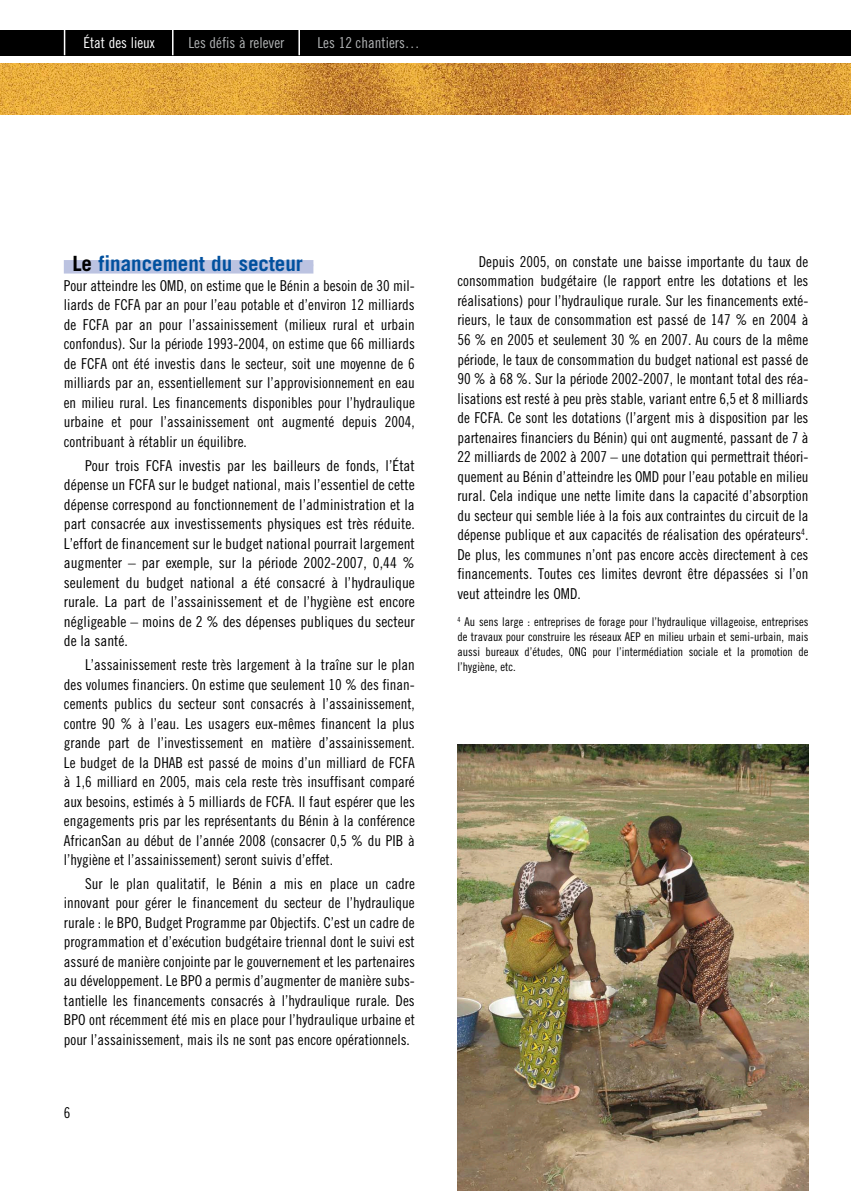
<style>
.page{position:relative;width:851px;height:1191px;background:#fff}
.page>*{position:absolute;margin:0;border:0;box-sizing:border-box;transform-origin:0 0}
.t1{font:700 21px "Trade Gothic";color:#00509e}
.t2{font:15px/19.5px "Trade Gothic Cond Eighteen";color:#000;text-align:justify}
.t3{font:15px "Trade Gothic Cond Eighteen";color:#b1b3b4}
.t4{font:15px "Trade Gothic Cond Eighteen";color:#fff}
.t5{font:12px/15px "Trade Gothic Cond Eighteen";color:#000;text-align:justify}
.s1{color:#000}
.s2{color:#bcc3e1}
</style>
<div class="page">
<div style="left:0;top:30px;width:850px;height:25px;background:#000"></div>
<img style="left:0;top:64px;width:850px;height:51px">
<div style="left:64px;top:260px;width:249px;height:13px;background:#bcc3e1"></div>
<svg style="left:172px;top:30px;width:1px;height:25px"></svg>
<hr style="left:298px;top:30px;width:2px;height:25px;background:#fff">
<svg style="left:64px;top:30px;width:1px;height:25px"></svg>
<img style="left:457px;top:744px;width:351px;height:447px">
<p class="t4" style="left:83px;top:34px;width:73px">État des lieux</p>
<p class="t3" style="left:188px;top:34px;width:97px">Les défis à relever</p>
<p class="t3" style="left:317px;top:34px;width:104px">Les 12 chantiers…</p>
<h1 class="t1" style="left:72px;top:251px;width:242px"><span class="s1">Le</span> financement du secteur<span class="s2">–</span></h1>
<p class="t2" style="left:64px;top:276px;width:352px">Pour atteindre les OMD, on estime que le Bénin a besoin de 30 mil&shy;liards de FCFA par an pour l’eau potable et d’environ 12 milliards de FCFA par an pour l’assainissement (milieux rural et urbain confondus). Sur la période 1993-2004, on estime que 66 milliards de FCFA ont été investis dans le secteur, soit une moyenne de 6 milliards par an, essentiellement sur l’approvisionnement en eau en milieu rural. Les financements disponibles pour l’hydraulique urbaine et pour l’assainissement ont augmenté depuis 2004, contribuant à rétablir un équilibre.</p>
<p class="t2" style="left:64px;top:455px;width:352px;text-indent:21px">Pour trois FCFA investis par les bailleurs de fonds, l’État dépense un FCFA sur le budget national, mais l’essentiel de cette dépense correspond au fonctionnement de l’administration et la part consacrée aux investissements physiques est très réduite.<br>L’effort de financement sur le budget national pourrait largement augmenter – par exemple, sur la période 2002-2007, 0,44 % seulement du budget national a été consacré à l’hydraulique rurale. La part de l’assainissement et de l’hygiène est encore négligeable – moins de 2 % des dépenses publiques du secteur de la santé.</p>
<p class="t2" style="left:64px;top:655px;width:352px;text-indent:21px">L’assainissement reste très largement à la traîne sur le plan des volumes financiers. On estime que seulement 10 % des finan&shy;cements publics du secteur sont consacrés à l’assainissement, contre 90 % à l’eau. Les usagers eux-mêmes financent la plus grande part de l’investissement en matière d’assainissement.<br>Le budget de la DHAB est passé de moins d’un milliard de FCFA à 1,6 milliard en 2005, mais cela reste très insuffisant comparé aux besoins, estimés à 5 milliards de FCFA. Il faut espérer que les engagements pris par les représentants du Bénin à la conférence AfricanSan au début de l’année 2008 (consacrer 0,5 % du PIB à l’hygiène et l’assainissement) seront suivis d’effet.</p>
<p class="t2" style="left:64px;top:873px;width:352px;text-indent:21px">Sur le plan qualitatif, le Bénin a mis en place un cadre innovant pour gérer le financement du secteur de l’hydraulique rurale : le BPO, Budget Programme par Objectifs. C’est un cadre de programmation et d’exécution budgétaire triennal dont le suivi est assuré de manière conjointe par le gouvernement et les partenaires au développement. Le BPO a permis d’augmenter de manière subs&shy;tantielle les financements consacrés à l’hydraulique rurale. Des BPO ont récemment été mis en place pour l’hydraulique urbaine et pour l’assainissement, mais ils ne sont pas encore opérationnels.</p>
<p class="t2" style="left:64px;top:1102px;width:8px">6</p>
<p class="t2" style="left:457px;top:252px;width:352px;text-indent:21px">Depuis 2005, on constate une baisse importante du taux de consommation budgétaire (le rapport entre les dotations et les réalisations) pour l’hydraulique rurale. Sur les financements exté&shy;rieurs, le taux de consommation est passé de 147 % en 2004 à 56 % en 2005 et seulement 30 % en 2007. Au cours de la même période, le taux de consommation du budget national est passé de 90 % à 68 %. Sur la période 2002-2007, le montant total des réa&shy;lisations est resté à peu près stable, variant entre 6,5 et 8 milliards de FCFA. Ce sont les dotations (l’argent mis à disposition par les partenaires financiers du Bénin) qui ont augmenté, passant de 7 à 22 milliards de 2002 à 2007 – une dotation qui permettrait théori&shy;quement au Bénin d’atteindre les OMD pour l’eau potable en milieu rural. Cela indique une nette limite dans la capacité d’absorption du secteur qui semble liée à la fois aux contraintes du circuit de la dépense publique et aux capacités de réalisation des opérateurs<sup>4</sup>.<br>De plus, les communes n’ont pas encore accès directement à ces financements. Toutes ces limites devront être dépassées si l’on veut atteindre les OMD.</p>
<p class="t5" style="left:457px;top:613px;width:352px"><sup>4</sup> Au sens large : entreprises de forage pour l’hydraulique villageoise, entreprises de travaux pour construire les réseaux AEP en milieu urbain et semi-urbain, mais aussi bureaux d’études, ONG pour l’intermédiation sociale et la promotion de l’hygiène, etc.</p>
</div>
